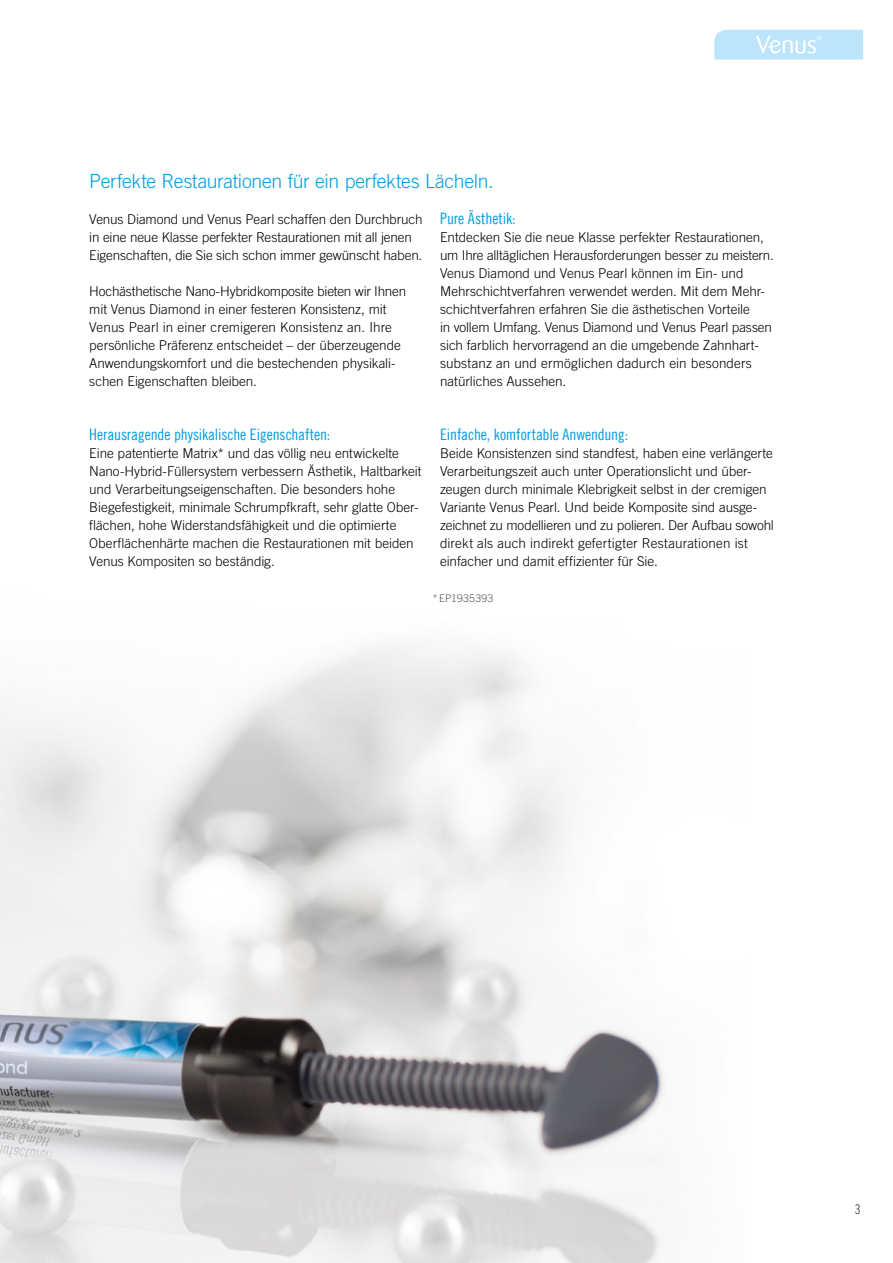
<style>
.page{position:relative;width:893px;height:1263px;background:#fff}
.page>*{position:absolute;margin:0;border:0;box-sizing:border-box;transform-origin:0 0}
.t1{font:300 19.5px "Trade Gothic LT Com";letter-spacing:-.015em;color:#009ee3}
.t2{font:15.75px "Trade Gothic LT Com Cn 18";letter-spacing:-.01em;color:#009ee3}
.t3{font:300 13.5px/18px "Trade Gothic LT Com";letter-spacing:-.005em;color:#000}
.t4{font:13.5px "Trade Gothic LT Com Cn 18";color:#565656}
.t5{font:300 10.5px "Trade Gothic LT Com";letter-spacing:.02em;color:#565656}
</style>
<div class="page">
<img style="left:0;top:646px;width:664px;height:617px">
<svg style="left:714px;top:30px;width:149px;height:30px;background:#c2e6fa"></svg>
<h1 class="t1" style="left:89px;top:170px;width:406px">Perfekte Restaurationen für ein perfektes Lächeln.</h1>
<p class="t3" style="left:89px;top:210px;width:335px">Venus Diamond und Venus Pearl schaffen den Durchbruch in eine neue Klasse perfekter Restaurationen mit all jenen<br>Eigenschaften, die Sie sich schon immer gewünscht haben.</p>
<p class="t3" style="left:89px;top:282px;width:318px">Hochästhetische Nano-Hybridkomposite bieten wir Ihnen mit Venus Diamond in einer festeren Konsistenz, mit Venus Pearl in einer cremigeren Konsistenz an. Ihre persönliche Präferenz entscheidet – der überzeugende Anwendungskomfort und die bestechenden physikali&shy;schen Eigenschaften bleiben.</p>
<p class="t2" style="left:440px;top:209px;width:77px">Pure Ästhetik:</p>
<p class="t3" style="left:440px;top:228px;width:335px">Entdecken Sie die neue Klasse perfekter Restaurationen, um Ihre alltäglichen Herausforderungen besser zu meistern.<br>Venus Diamond und Venus Pearl können im Ein- und Mehrschichtverfahren verwendet werden. Mit dem Mehr&shy;schichtverfahren erfahren Sie die ästhetischen Vorteile<br>in vollem Umfang. Venus Diamond und Venus Pearl passen sich farblich hervorragend an die umgebende Zahnhart&shy;substanz an und ermöglichen dadurch ein besonders natürliches Aussehen.</p>
<p class="t2" style="left:89px;top:425px;width:243px">Herausragende physikalische Eigenschaften:</p>
<p class="t3" style="left:89px;top:444px;width:334px">Eine patentierte Matrix* und das völlig neu entwickelte Nano-Hybrid-Füllersystem verbessern Ästhetik, Haltbarkeit und Verarbeitungseigenschaften. Die besonders hohe Biegefestigkeit, minimale Schrumpfkraft, sehr glatte Ober&shy;flächen, hohe Widerstandsfähigkeit und die optimierte Oberflächenhärte machen die Restaurationen mit beiden Venus Kompositen so beständig.</p>
<p class="t2" style="left:440px;top:425px;width:190px">Einfache, komfortable Anwendung:</p>
<p class="t3" style="left:440px;top:444px;width:335px">Beide Konsistenzen sind standfest, haben eine verlängerte Verarbeitungszeit auch unter Operationslicht und über&shy;zeugen durch minimale Klebrigkeit selbst in der cremigen Variante Venus Pearl. Und beide Komposite sind ausge&shy;zeichnet zu modellieren und zu polieren. Der Aufbau sowohl direkt als auch indirekt gefertigter Restaurationen ist einfacher und damit effizienter für Sie.</p>
<p class="t5" style="left:432px;top:592px;width:62px">*EP1935393</p>
<p class="t4" style="left:855px;top:1201px;width:7px">3</p>
</div>
